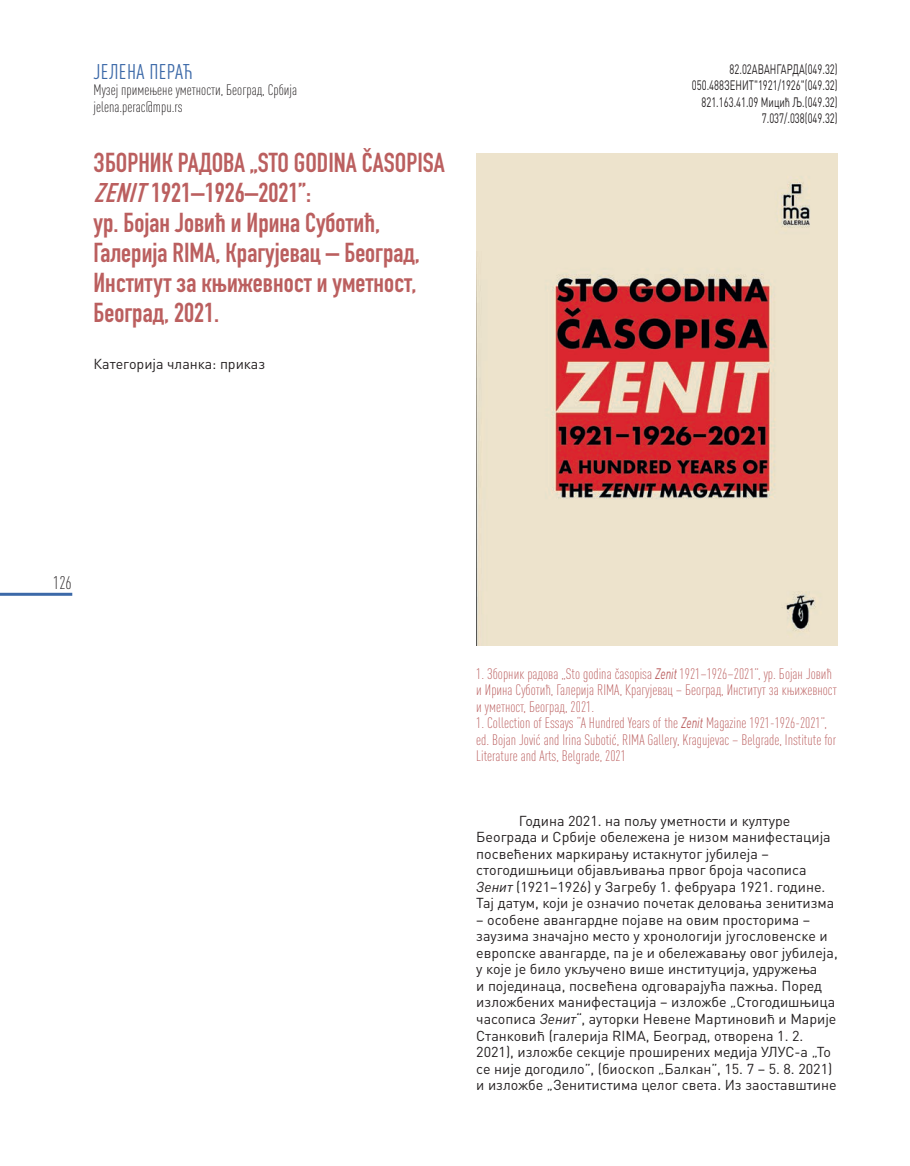
<style>
.page{position:relative;width:910px;height:1166px;background:#fff}
.page>*{position:absolute;margin:0;border:0;box-sizing:border-box;transform-origin:0 0}
.t1{font:700 27px/30px "DIN Condensed";color:#bb5f5f}
.t2{font:condensed 21px "DIN Pro";letter-spacing:.02em;color:#3c69a8}
.t3{font:300 condensed 18px "DIN Pro";color:#231f20}
.t4{font:300 condensed 15px/16.5px "DIN Pro";color:#bb5f5f}
.t5{font:300 condensed 15px/16.5px "DIN Pro";color:#231f20}
.t6{font:14.25px/16.5px "DIN Pro";color:#231f20}
.t7{font:13.5px/16.2px "DIN Pro";color:#231f20;text-align:right;scale:.7 1}
.s1{font-weight:400;font-style:italic}
.s2{font-weight:400;font-style:italic;font-stretch:normal}
.s3{font-style:italic}
</style>
<div class="page">
<hr style="left:0;top:592px;width:72px;height:3px;background:#3c69a8">
<img style="left:476px;top:153px;width:362px;height:492px">
<h2 class="t2" style="left:94px;top:64px;width:101px">ЈЕЛЕНА ПЕРАЋ</h2>
<p class="t5" style="left:94px;top:84px;width:205px">Музеј примењене уметности, Београд, Србија jelena.perac@mpu.rs</p>
<h1 class="t1" style="left:94px;top:151px;width:353px">ЗБОРНИК РАДОВА „STO GODINA ČASOPISA<br><span class="s1">ZENIT</span>1921–1926–2021”:<br>ур. Бојан Јовић и Ирина Суботић,<br>Галерија RIMA, Крагујевац – Београд,<br>Институт за књижевност и уметност,<br>Београд, 2021.</h1>
<p class="t6" style="left:94px;top:357px;width:173px">Категорија чланка: приказ</p>
<p class="t7" style="left:692px;top:63px;width:210px">82.02АВАНГАРДА(049.32)<br>050.488ЗЕНИТ"1921/1926"(049.32)<br>821.163.41.09 Мицић Љ.(049.32)<br>7.037/.038(049.32)</p>
<p class="t3" style="left:53px;top:576px;width:20px">126</p>
<p class="t4" style="left:476px;top:667px;width:362px">1. Зборник радова „Sto godina časopisa <span class="s2">Zenit</span> 1921–1926–2021”, ур. Бојан Јовић и Ирина Суботић, Галерија RIMA, Крагујевац – Београд, Институт за књижевност и уметност, Београд, 2021.</p>
<p class="t4" style="left:476px;top:716px;width:361px">1. Collection of Essays “A Hundred Years of the <span class="s2">Zenit</span> Magazine 1921-1926-2021”, ed. Bojan Jović and Irina Subotić, RIMA Gallery, Kragujevac – Belgrade, Institute for<br>Literature and Arts, Belgrade, 2021</p>
<p class="t6" style="left:476px;top:814px;width:360px;text-indent:43px">Година 2021. на пољу уметности и културе Београда и Србије обележена је низом манифестација посвећених маркирању истакнутог јубилеја – стогодишњици објављивања првог броја часописа <span class="s3">Зенит</span> (1921–1926) у Загребу 1. фебруара 1921. године.<br>Тај датум, који је означио почетак деловања зенитизма</p>
<p class="t6" style="left:476px;top:913px;width:363px">– особене авангардне појаве на овим просторима – заузима значајно место у хронологији југословенске и европске авангарде, па је и обележавању овог јубилеја, у које је било укључено више институција, удружења<br>и појединаца, посвећена одговарајућа пажња. Поред изложбених манифестација – изложбе „Стогодишњица часописа <span class="s3">Зенит</span>“, ауторки Невене Мартиновић и Марије Станковић (галерија RIMA, Београд, отворена 1. 2.<br>2021), изложбе секције проширених медија УЛУС-а „То се није догодило”, (биоскоп „Балкан”, 15. 7 – 5. 8. 2021) и изложбе „Зенитистима целог света. Из заоставштине</p>
</div>
